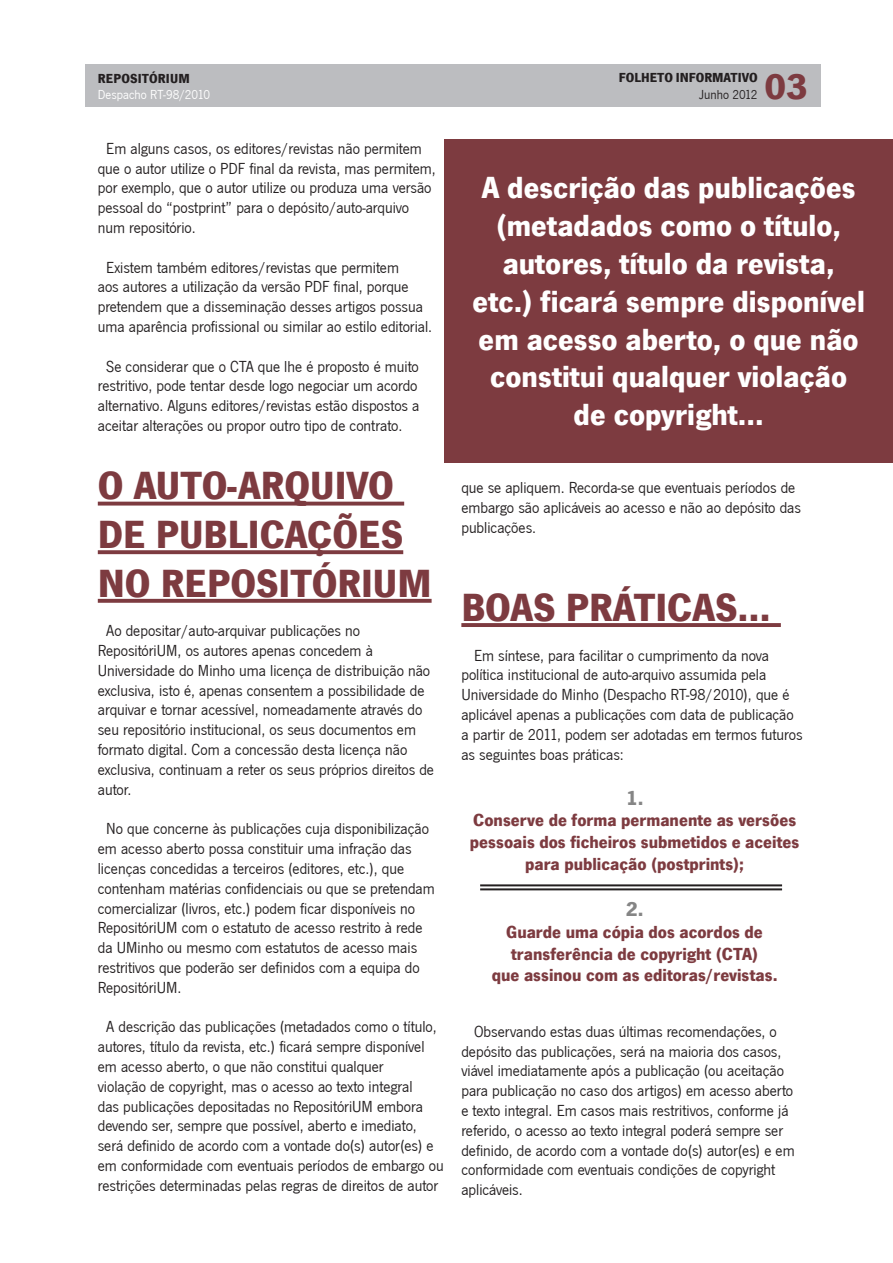
<style>
.page{position:relative;width:893px;height:1263px;background:#fff}
.page>*{position:absolute;margin:0;border:0;box-sizing:border-box;transform-origin:0 0}
.Texto_-_Título_Miolo{font:700 40.5px/48.6px "News Got T";color:#7d3b40}
.t1{font:700 37.5px "News Got T";color:#7d3b40}
.Texto_-_Citação{font:700 31.5px/37.8px "News Got T";color:#fff;text-align:center}
.t2{font:700 21px "News Got T";color:#858585}
.t3{font:700 18px/21.6px "News Got T";color:#7d3b40}
.Texto_-_Miolo{font:16.5px/19.8px "News Got T";color:#231f20}
.t4{font:700 13.5px "News Got T";color:#231f20}
.t5{font:13.5px "News Got T";color:#fff}
.t6{font:13.5px "News Got T";color:#231f20}
</style>
<div class="page">
<div style="left:85px;top:64px;width:736px;height:42px;background:#bcbdc0"></div>
<svg style="left:461px;top:623px;width:320px;height:4px"></svg>
<hr style="left:98px;top:502px;width:306px;height:3px;background:#7d3b40">
<svg style="left:98px;top:550px;width:305px;height:4px"></svg>
<svg style="left:98px;top:599px;width:334px;height:4px"></svg>
<div style="left:444px;top:139px;width:449px;height:324px;background:#7d3b40"></div>
<hr style="left:480px;top:884px;width:302px;height:2px;background:#231f20">
<hr style="left:480px;top:888px;width:302px;height:2px;background:#231f20">
<p class="t4" style="left:98px;top:70px;width:93px">REPOSITÓRIUM</p>
<p class="t5" style="left:98px;top:87px;width:114px">Despacho RT-98/2010</p>
<p class="Texto_-_Miolo" style="left:98px;top:139px;width:340px;text-indent:9px">Em alguns casos, os editores/revistas não permitem que o autor utilize o PDF final da revista, mas permitem, por exemplo, que o autor utilize ou produza uma versão pessoal do “postprint” para o depósito/auto-arquivo num repositório.</p>
<p class="Texto_-_Miolo" style="left:98px;top:257px;width:336px;text-indent:9px">Existem também editores/revistas que permitem<br>aos autores a utilização da versão PDF final, porque pretendem que a disseminação desses artigos possua uma aparência profissional ou similar ao estilo editorial.</p>
<p class="Texto_-_Miolo" style="left:98px;top:356px;width:323px;text-align:justify;text-indent:9px">Se considerar que o CTA que lhe é proposto é muito restritivo, pode tentar desde logo negociar um acordo alternativo. Alguns editores/revistas estão dispostos a aceitar alterações ou propor outro tipo de contrato.</p>
<p class="Texto_-_Título_Miolo" style="left:98px;top:461px;width:307px">O AUTO-ARQUIVO<br>DE PUBLICAÇÕES</p>
<p class="Texto_-_Título_Miolo" style="left:98px;top:559px;width:335px">NO REPOSITÓRIUM</p>
<p class="Texto_-_Miolo" style="left:98px;top:621px;width:338px;text-indent:9px">Ao depositar/auto-arquivar publicações no RepositóriUM, os autores apenas concedem à Universidade do Minho uma licença de distribuição não exclusiva, isto é, apenas consentem a possibilidade de arquivar e tornar acessível, nomeadamente através do seu repositório institucional, os seus documentos em formato digital. Com a concessão desta licença não exclusiva, continuam a reter os seus próprios direitos de autor.</p>
<p class="Texto_-_Miolo" style="left:98px;top:819px;width:338px;text-indent:9px">No que concerne às publicações cuja disponibilização em acesso aberto possa constituir uma infração das licenças concedidas a terceiros (editores, etc.), que contenham matérias confidenciais ou que se pretendam comercializar (livros, etc.) podem ficar disponíveis no RepositóriUM com o estatuto de acesso restrito à rede da UMinho ou mesmo com estatutos de acesso mais restritivos que poderão ser definidos com a equipa do RepositóriUM.</p>
<p class="Texto_-_Miolo" style="left:98px;top:1017px;width:348px;text-indent:9px">A descrição das publicações (metadados como o título, autores, título da revista, etc.) ficará sempre disponível em acesso aberto, o que não constitui qualquer<br>violação de copyright, mas o acesso ao texto integral<br>das publicações depositadas no RepositóriUM embora devendo ser, sempre que possível, aberto e imediato, será definido de acordo com a vontade do(s) autor(es) e em conformidade com eventuais períodos de embargo ou restrições determinadas pelas regras de direitos de autor</p>
<p class="t4" style="left:619px;top:70px;width:140px">FOLHETO INFORMATIVO</p>
<p class="t6" style="left:699px;top:87px;width:60px">Junho 2012</p>
<p class="t1" style="left:764px;top:64px;width:45px">03</p>
<p class="Texto_-_Citação" style="left:472px;top:169px;width:394px">A descrição das publicações (metadados como o título, autores, título da revista, etc.) ficará sempre disponível em acesso aberto, o que não constitui qualquer violação</p>
<p class="Texto_-_Citação" style="left:574px;top:396px;width:192px">de copyright...</p>
<p class="Texto_-_Miolo" style="left:461px;top:478px;width:341px">que se apliquem. Recorda-se que eventuais períodos de embargo são aplicáveis ao acesso e não ao depósito das publicações.</p>
<p class="Texto_-_Título_Miolo" style="left:461px;top:583px;width:311px">BOAS PRÁTICAS…</p>
<p class="Texto_-_Miolo" style="left:461px;top:645px;width:343px;text-indent:13px">Em síntese, para facilitar o cumprimento da nova política institucional de auto-arquivo assumida pela Universidade do Minho (Despacho RT-98/2010), que é aplicável apenas a publicações com data de publicação a partir de 2011, podem ser adotadas em termos futuros as seguintes boas práticas:</p>
<p class="t2" style="left:626px;top:785px;width:19px">1.</p>
<p class="t3" style="left:473px;top:809px;width:325px">Conserve de forma permanente as versões</p>
<p class="t3" style="left:470px;top:831px;width:331px">pessoais dos ficheiros submetidos e aceites</p>
<p class="t3" style="left:525px;top:853px;width:220px">para publicação (postprints);</p>
<p class="t2" style="left:626px;top:897px;width:19px">2.</p>
<p class="t3" style="left:506px;top:921px;width:258px">Guarde uma cópia dos acordos de transferência de copyright (CTA)</p>
<p class="t3" style="left:492px;top:964px;width:287px">que assinou com as editoras/revistas.</p>
<p class="Texto_-_Miolo" style="left:461px;top:1022px;width:335px;text-indent:13px">Observando estas duas últimas recomendações, o depósito das publicações, será na maioria dos casos, viável imediatamente após a publicação (ou aceitação para publicação no caso dos artigos) em acesso aberto e texto integral. Em casos mais restritivos, conforme já referido, o acesso ao texto integral poderá sempre ser definido, de acordo com a vontade do(s) autor(es) e em conformidade com eventuais condições de copyright aplicáveis.</p>
</div>
